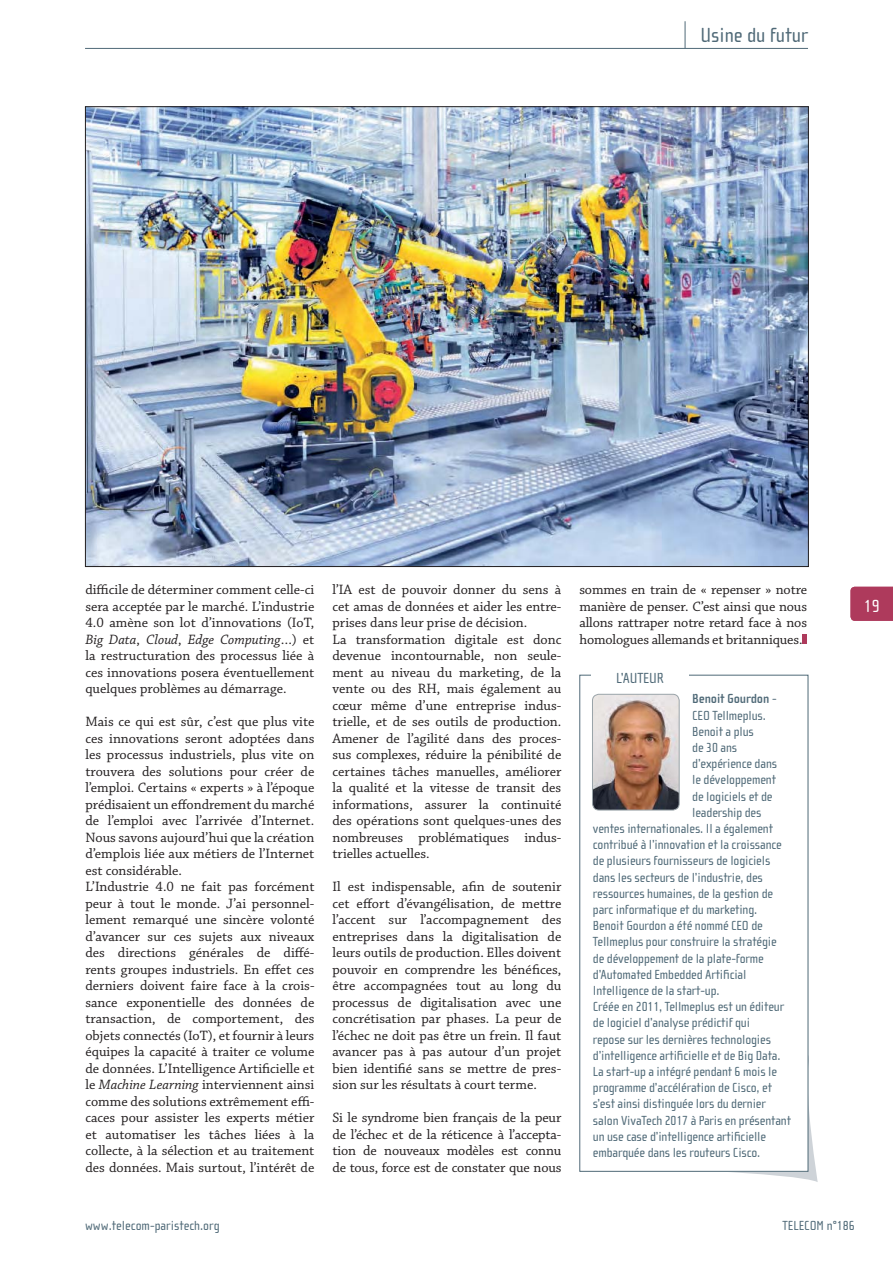
<style>
.page{position:relative;width:893px;height:1263px;background:#fff}
.page>*{position:absolute;margin:0;border:0;box-sizing:border-box;transform-origin:0 0}
.t1{font:21px "Cholla Sans OT";color:#4f6977}
.t2{font:18px "Cholla Sans OT";color:#fff}
.t3{font:15px "Cholla Sans OT";letter-spacing:-.01em;color:#4f6977}
.t4{font:14.25px/16.5px "Chaparral Pro";color:#231f20;text-align:justify}
.t5{font:13.5px "Cholla Sans OT";letter-spacing:-.01em;color:#4f6977}
.t6{font:700 13.5px "Cholla Sans OT";letter-spacing:-.01em;color:#4f6977}
.s1{font-style:italic}
.s2{font-weight:400}
</style>
<div class="page">
<hr style="left:85px;top:48px;width:723px;height:1px;background:#4f6977">
<svg style="left:685px;top:21px;width:1px;height:27px"></svg>
<div style="left:802px;top:634px;width:5px;height:10px;background:#ae3a5c"></div>
<svg style="left:731px;top:1002px;width:87px;height:180px"></svg>
<div style="left:580px;top:675px;width:228px;height:496px;background:#fff"></div>
<div style="left:579px;top:675px;width:229px;height:497px;border:1px solid #4f6977"></div>
<div style="left:591px;top:666px;width:98px;height:20px;background:#fff"></div>
<img style="left:592px;top:694px;width:87px;height:116px;border-radius:6px">
<div style="left:592px;top:694px;width:87px;height:116px;border:1px solid #9aa4a9;border-radius:6px"></div>
<img style="left:87px;top:108px;width:720px;height:457px">
<svg style="left:850px;top:587px;width:43px;height:34px"></svg>
<h1 class="t1" style="left:700px;top:27px;width:109px">Usine du futur</h1>
<p class="t4" style="left:85px;top:582px;width:230px">difficile de déterminer comment celle-ci sera acceptée par le marché. L’industrie 4.0 amène son lot d’innovations (IoT, <span class="s1">Big Data</span>, <span class="s1">Cloud</span>, <span class="s1">Edge Computing</span>…) et la restructuration des processus liée à ces innovations posera éventuellement quelques problèmes au démarrage.</p>
<p class="t4" style="left:85px;top:714px;width:231px;text-align:left">Mais ce qui est sûr, c’est que plus vite ces innovations seront adoptées dans les processus industriels, plus vite on trouvera des solutions pour créer de l’emploi. Certains « experts » à l’époque prédisaient un effondrement du marché de l’emploi avec l’arrivée d’Internet.<br>Nous savons aujourd’hui que la création d’emplois liée aux métiers de l’Internet est considérable.<br>L’Industrie 4.0 ne fait pas forcément peur à tout le monde. J’ai personnel&shy;lement remarqué une sincère volonté d’avancer sur ces sujets aux niveaux des directions générales de diffé&shy;rents groupes industriels. En effet ces derniers doivent faire face à la crois&shy;sance exponentielle des données de transaction, de comportement, des objets connectés (IoT), et fournir à leurs équipes la capacité à traiter ce volume de données. L’Intelligence Artificielle et le <span class="s1">Machine Learning</span> interviennent ainsi comme des solutions extrêmement effi&shy;caces pour assister les experts métier et automatiser les tâches liées à la collecte, à la sélection et au traitement des données. Mais surtout, l’intérêt de</p>
<p class="t4" style="left:332px;top:582px;width:230px;text-align:left">l’IA est de pouvoir donner du sens à cet amas de données et aider les entre&shy;prises dans leur prise de décision.<br>La transformation digitale est donc devenue incontournable, non seule&shy;ment au niveau du marketing, de la vente ou des RH, mais également au cœur même d’une entreprise indus&shy;trielle, et de ses outils de production.<br>Amener de l’agilité dans des proces&shy;sus complexes, réduire la pénibilité de certaines tâches manuelles, améliorer la qualité et la vitesse de transit des informations, assurer la continuité des opérations sont quelques-unes des nombreuses problématiques indus&shy;trielles actuelles.</p>
<p class="t4" style="left:332px;top:879px;width:230px">Il est indispensable, afin de soutenir cet effort d’évangélisation, de mettre l’accent sur l’accompagnement des entreprises dans la digitalisation de leurs outils de production. Elles doivent pouvoir en comprendre les bénéfices, être accompagnées tout au long du processus de digitalisation avec une concrétisation par phases. La peur de l’échec ne doit pas être un frein. Il faut avancer pas à pas autour d’un projet bien identifié sans se mettre de pres&shy;sion sur les résultats à court terme.</p>
<p class="t4" style="left:332px;top:1110px;width:231px">Si le syndrome bien français de la peur de l’échec et de la réticence à l’accepta&shy;tion de nouveaux modèles est connu de tous, force est de constater que nous</p>
<p class="t4" style="left:579px;top:582px;width:229px">sommes en train de « repenser » notre manière de penser. C’est ainsi que nous allons rattraper notre retard face à nos homologues allemands et britanniques.</p>
<p class="t3" style="left:616px;top:672px;width:49px">L’AUTEUR</p>
<p class="t6" style="left:692px;top:694px;width:86px">Benoit Gourdon <span class="s2">-</span></p>
<p class="t5" style="left:692px;top:710px;width:75px">CEO Tellmeplus.</p>
<p class="t5" style="left:692px;top:726px;width:63px">Benoit a plus</p>
<p class="t5" style="left:692px;top:742px;width:46px">de 30 ans</p>
<p class="t5" style="left:692px;top:759px;width:86px">d’expérience dans</p>
<p class="t5" style="left:692px;top:775px;width:85px">le développement</p>
<p class="t5" style="left:692px;top:791px;width:82px">de logiciels et de</p>
<p class="t5" style="left:692px;top:807px;width:71px">leadership des</p>
<p class="t5" style="left:593px;top:823px;width:182px">ventes internationales. Il a également</p>
<p class="t5" style="left:593px;top:840px;width:190px">contribué à l’innovation et la croissance</p>
<p class="t5" style="left:593px;top:856px;width:179px">de plusieurs fournisseurs de logiciels</p>
<p class="t5" style="left:593px;top:872px;width:171px">dans les secteurs de l’industrie, des</p>
<p class="t5" style="left:593px;top:888px;width:182px">ressources humaines, de la gestion de</p>
<p class="t5" style="left:593px;top:904px;width:166px">parc informatique et du marketing.</p>
<p class="t5" style="left:593px;top:921px;width:171px">Benoit Gourdon a été nommé CEO de</p>
<p class="t5" style="left:593px;top:937px;width:185px">Tellmeplus pour construire la stratégie</p>
<p class="t5" style="left:593px;top:953px;width:172px">de développement de la plate-forme</p>
<p class="t5" style="left:593px;top:969px;width:155px">d’Automated Embedded Artificial</p>
<p class="t5" style="left:593px;top:985px;width:128px">Intelligence de la start-up.</p>
<p class="t5" style="left:593px;top:1002px;width:193px">Créée en 2011, Tellmeplus est un éditeur</p>
<p class="t5" style="left:593px;top:1018px;width:159px">de logiciel d’analyse prédictif qui</p>
<p class="t5" style="left:593px;top:1034px;width:180px">repose sur les dernières technologies</p>
<p class="t5" style="left:593px;top:1050px;width:189px">d’intelligence artificielle et de Big Data.</p>
<p class="t5" style="left:593px;top:1066px;width:186px">La start-up a intégré pendant 6 mois le</p>
<p class="t5" style="left:593px;top:1083px;width:181px">programme d’accélération de Cisco, et</p>
<p class="t5" style="left:593px;top:1099px;width:175px">s’est ainsi distinguée lors du dernier</p>
<p class="t5" style="left:593px;top:1115px;width:200px">salon VivaTech 2017 à Paris en présentant</p>
<p class="t5" style="left:593px;top:1131px;width:175px">un use case d’intelligence artificielle</p>
<p class="t5" style="left:593px;top:1147px;width:169px">embarquée dans les routeurs Cisco.</p>
<p class="t2" style="left:864px;top:599px;width:17px">19</p>
<p class="t5" style="left:85px;top:1221px;width:136px">www.telecom-paristech.org</p>
<p class="t5" style="left:782px;top:1221px;width:74px">TELECOM n°186</p>
</div>
